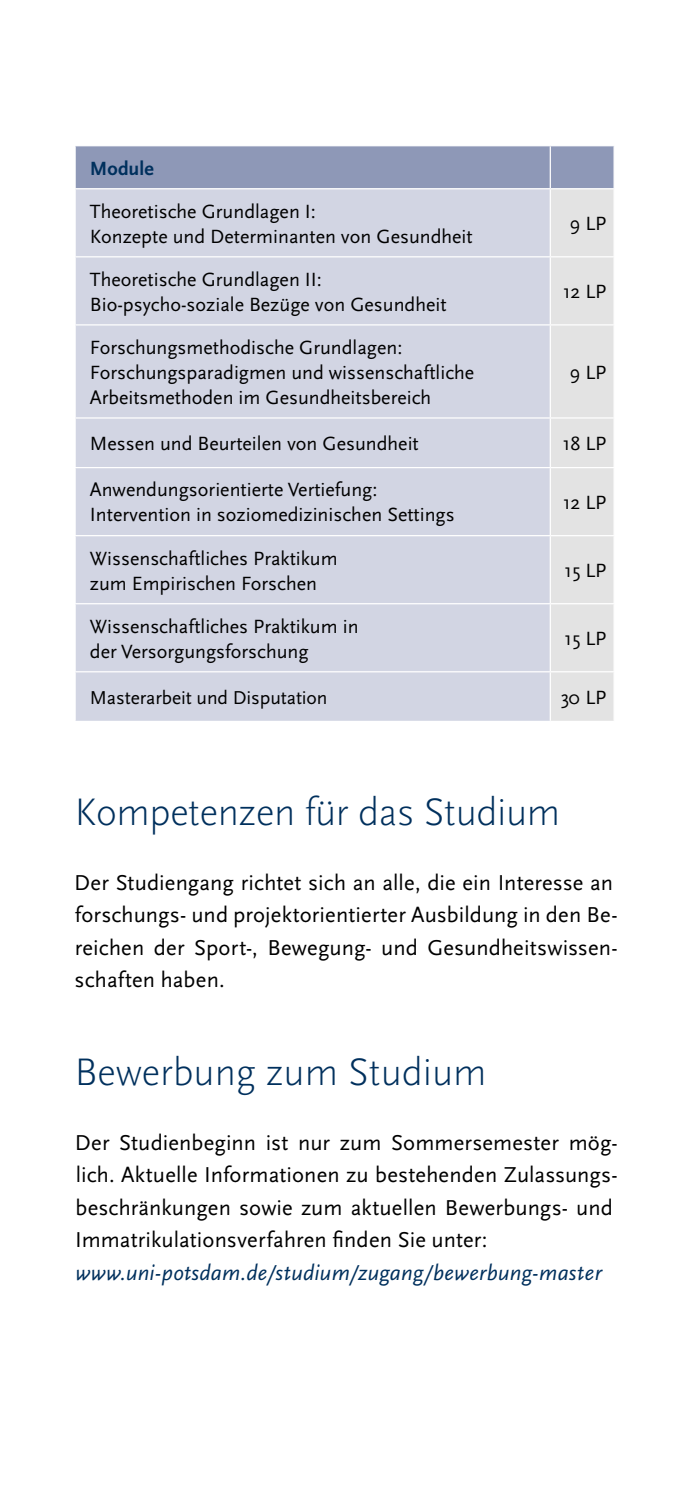
<style>
.page{position:relative;width:688px;height:1489px;background:#fff}
.page>*{position:absolute;margin:0;border:0;box-sizing:border-box;transform-origin:0 0}
.t1{font:300 40px "Scala Sans Pro";letter-spacing:-.01em;color:#00305d}
.t2{font:22.5px/32.5px "Scala Sans Pro";letter-spacing:.005em;color:#000}
.t3{font:italic 22.5px "Scala Sans Pro";letter-spacing:.01em;color:#00305d}
.t4{font:20px/25px "Scala Sans Pro";color:#000}
.t5{font:700 20px "Scala Sans Pro";color:#00305d}
.t6{font:19.5px "Scala Sans Pro";letter-spacing:-.005em;color:#000}
</style>
<div class="page">
<svg style="left:75px;top:146px;width:539px;height:575px;background:#d2d5e3"></svg>
<hr style="left:550px;top:671px;width:64px;height:1px;background:#fff">
<hr style="left:550px;top:720px;width:64px;height:2px;background:#fff">
<p class="t5" style="left:90px;top:157px;width:65px">Module</p>
<p class="t4" style="left:90px;top:199px;width:384px">Theoretische Grundlagen I:<br>Konzepte und Determinanten von Gesundheit</p>
<p class="t4" style="left:90px;top:267px;width:358px">Theoretische Grundlagen II:<br>Bio-psycho-soziale Bezüge von Gesundheit</p>
<p class="t4" style="left:90px;top:335px;width:386px">Forschungsmethodische Grundlagen:<br>Forschungsparadigmen und wissenschaftliche<br>Arbeitsmethoden im Gesundheitsbereich</p>
<p class="t4" style="left:569px;top:211px;width:38px">9 LP</p>
<p class="t4" style="left:562px;top:279px;width:45px">12 LP</p>
<p class="t4" style="left:569px;top:360px;width:38px">9 LP</p>
<p class="t4" style="left:90px;top:431px;width:330px">Messen und Beurteilen von Gesundheit</p>
<p class="t4" style="left:562px;top:431px;width:45px">18 LP</p>
<p class="t4" style="left:90px;top:477px;width:366px">Anwendungsorientierte Vertiefung:<br>Intervention in soziomedizinischen Settings</p>
<p class="t4" style="left:562px;top:490px;width:45px">12 LP</p>
<p class="t4" style="left:90px;top:545px;width:249px">Wissenschaftliches Praktikum zum Empirischen Forschen</p>
<p class="t4" style="left:90px;top:613px;width:270px">Wissenschaftliches Praktikum in der Versorgungsforschung</p>
<p class="t4" style="left:564px;top:558px;width:44px">15 LP</p>
<p class="t4" style="left:564px;top:626px;width:44px">15 LP</p>
<p class="t6" style="left:90px;top:686px;width:239px">Masterarbeit und Disputation</p>
<p class="t4" style="left:560px;top:685px;width:48px">30 LP</p>
<h1 class="t1" style="left:74px;top:788px;width:487px">Kompetenzen für das Studium</h1>
<p class="t2" style="left:74px;top:866px;width:544px">Der Studiengang richtet sich an alle, die ein Interesse an forschungs- und projektorientierter Ausbildung in den Be&shy;reichen der Sport-, Bewegung- und Gesundheitswissen&shy;schaften haben.</p>
<h1 class="t1" style="left:74px;top:1048px;width:413px">Bewerbung zum Studium</h1>
<p class="t2" style="left:75px;top:1126px;width:544px">Der Studienbeginn ist nur zum Sommersemester mög&shy;lich. Aktuelle Informationen zu bestehenden Zulassungs&shy;beschränkungen sowie zum aktuellen Bewerbungs- und Immatrikulationsverfahren finden Sie unter:</p>
<p class="t3" style="left:76px;top:1259px;width:527px">www.uni-potsdam.de/studium/zugang/bewerbung-master</p>
</div>
